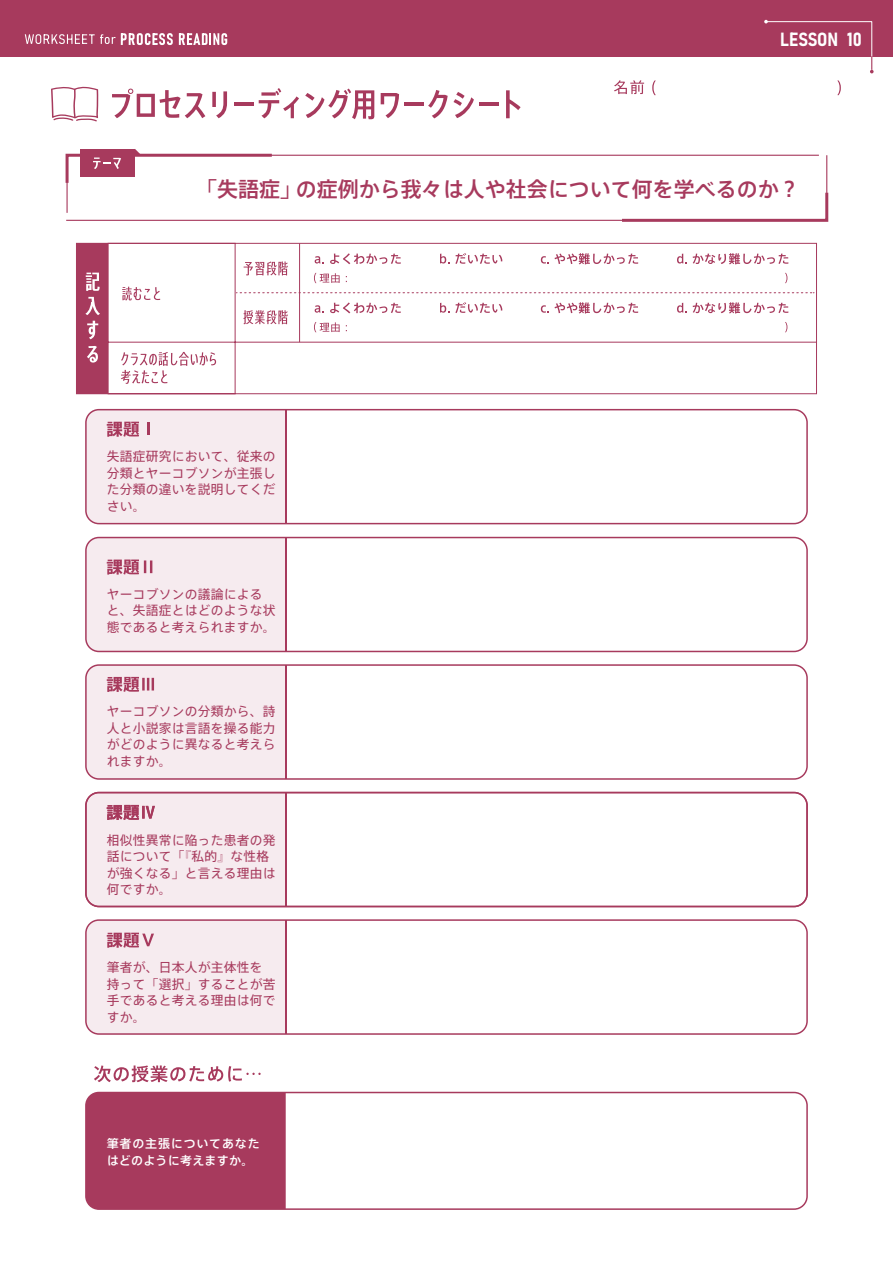
<style>
.page{position:relative;width:893px;height:1263px;background:#fff}
.page>*{position:absolute;margin:0;border:0;box-sizing:border-box;transform-origin:0 0}
.t1{font:21px "Axis Basic Std N M";color:#a73a5d}
.t2{font:18.75px "Bahnschrift";letter-spacing:-.005em;color:#fff}
.t3{font:12.75px/16.5px "Axis Basic Std N R";letter-spacing:.02em;color:#a73a5d}
.t4{font:12px/16.5px "Axis Basic Std N M";letter-spacing:.07em;color:#fff}
</style>
<div class="page">
<div style="left:85px;top:1092px;width:723px;height:118px;border:2px solid #a73a5d;border-radius:13px"></div>
<div style="left:86px;top:1092px;width:200px;height:117px;background:#a73a5d"></div>
<svg style="left:94px;top:1065px;width:167px;height:17px"></svg>
<svg style="left:108px;top:243px;width:709px;height:151px"></svg>
<div style="left:76px;top:243px;width:32px;height:151px;background:#a73a5d"></div>
<svg style="left:86px;top:273px;width:14px;height:18px"></svg>
<svg style="left:85px;top:297px;width:15px;height:18px"></svg>
<svg style="left:87px;top:321px;width:11px;height:18px"></svg>
<svg style="left:87px;top:346px;width:11px;height:17px"></svg>
<hr style="left:299px;top:243px;width:1px;height:99px;background:#a73a5d">
<svg style="left:51px;top:86px;width:47px;height:35px"></svg>
<hr style="left:127px;top:155px;width:692px;height:1px;background:#a73a5d">
<hr style="left:66px;top:163px;width:2px;height:50px;background:#a73a5d">
<svg style="left:65px;top:149px;width:210px;height:37px"></svg>
<hr style="left:66px;top:220px;width:701px;height:1px;background:#a73a5d">
<hr style="left:826px;top:155px;width:1px;height:58px;background:#a73a5d">
<svg style="left:619px;top:190px;width:210px;height:32px"></svg>
<svg style="left:112px;top:89px;width:93px;height:29px"></svg>
<svg style="left:212px;top:91px;width:15px;height:27px"></svg>
<hr style="left:234px;top:103px;width:20px;height:3px;background:#a73a5d">
<svg style="left:259px;top:88px;width:40px;height:30px"></svg>
<svg style="left:305px;top:89px;width:69px;height:30px"></svg>
<svg style="left:381px;top:93px;width:18px;height:25px"></svg>
<hr style="left:404px;top:103px;width:20px;height:3px;background:#a73a5d">
<svg style="left:428px;top:90px;width:46px;height:28px"></svg>
<hr style="left:479px;top:103px;width:20px;height:3px;background:#a73a5d">
<svg style="left:506px;top:90px;width:15px;height:28px"></svg>
<div style="left:0;top:0;width:893px;height:56px;background:#a73a5d"></div>
<svg style="left:25px;top:33px;width:148px;height:12px"></svg>
<svg style="left:179px;top:33px;width:48px;height:12px"></svg>
<svg style="left:764px;top:20px;width:110px;height:53px"></svg>
<svg style="left:85px;top:409px;width:723px;height:115px"></svg>
<hr style="left:285px;top:410px;width:1px;height:114px;background:#a73a5d">
<svg style="left:85px;top:537px;width:723px;height:115px"></svg>
<svg style="left:85px;top:919px;width:723px;height:116px"></svg>
<svg style="left:85px;top:664px;width:723px;height:116px"></svg>
<hr style="left:285px;top:665px;width:1px;height:114px;background:#a73a5d">
<svg style="left:85px;top:792px;width:723px;height:115px"></svg>
<hr style="left:285px;top:792px;width:1px;height:114px;background:#a73a5d">
<div style="left:86px;top:920px;width:200px;height:114px;background:#f6ebef"></div>
<div style="left:86px;top:792px;width:199px;height:114px;background:#f6ebef"></div>
<div style="left:86px;top:665px;width:199px;height:114px;background:#f6ebef"></div>
<svg style="left:86px;top:537px;width:200px;height:114px;background:#f2e2e8"></svg>
<svg style="left:86px;top:409px;width:200px;height:114px;background:#f2e3e8"></svg>
<svg style="left:614px;top:80px;width:30px;height:14px"></svg>
<svg style="left:652px;top:80px;width:4px;height:15px"></svg>
<svg style="left:837px;top:80px;width:4px;height:15px"></svg>
<h2 class="t2" style="left:780px;top:25px;width:83px">LESSON 10</h2>
<h1 class="t1" style="left:185px;top:174px;width:616px">　「失語症」の症例から我々は人や社会について何を学べるのか？</h1>
<p class="t3" style="left:107px;top:447px;width:170px;text-align:justify">失語症研究において、従来の分類とヤーコブソンが主張した分類の違いを説明してください。</p>
<p class="t3" style="left:107px;top:585px;width:170px">ヤーコブソンの議論によると、失語症とはどのような状態であると考えられますか。</p>
<p class="t3" style="left:107px;top:702px;width:170px;text-align:justify">ヤーコブソンの分類から、詩人と小説家は言語を操る能力がどのように異なると考えられますか。</p>
<p class="t3" style="left:107px;top:831px;width:170px">相似性異常に陥った患者の発話について「『私的』な性格が強くなる」と言える理由は何ですか。</p>
<p class="t3" style="left:107px;top:958px;width:170px">筆者が、日本人が主体性を持って「選択」することが苦手であると考える理由は何ですか。</p>
<p class="t4" style="left:107px;top:1134px;width:155px">筆者の主張についてあなたはどのように考えますか。</p>
</div>
